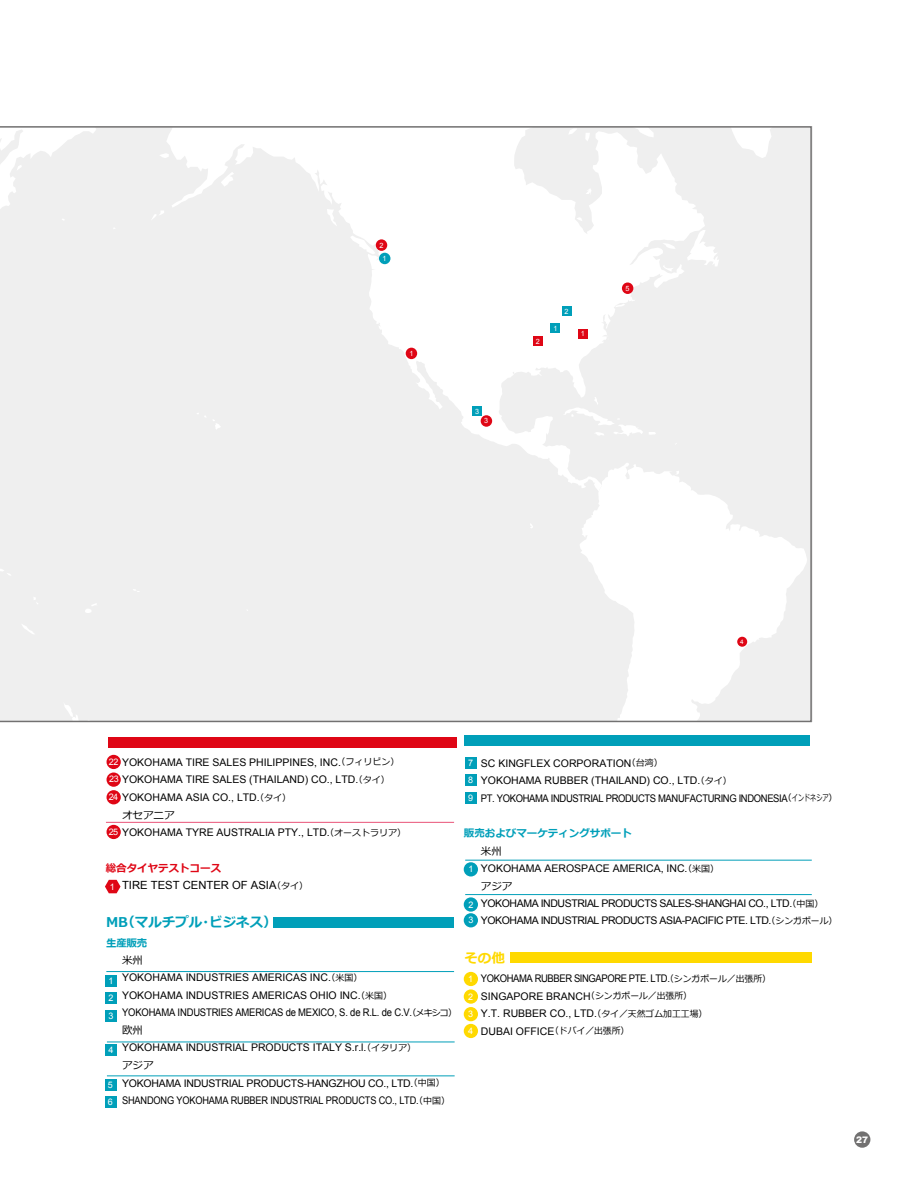
<style>
.page{position:relative;width:918px;height:1188px;background:#fff}
.page>*{position:absolute;margin:0;border:0;box-sizing:border-box;transform-origin:0 0}
.t1{font:700 13.5px "Meiryo";color:#009fb9}
.t2{font:700 13.5px "Meiryo";color:#ffd900}
.t3{font:11.25px "Arial";color:#000}
.t4{font:10.5px/17.5px "Arial";color:#000}
.t5{font:10.5px/17.5px "Arial";letter-spacing:-.04em;color:#000}
.t6{font:10.5px/17.5px "Arial";color:#000;scale:.9 1}
.t7{font:10.5px/17.5px "Arial";letter-spacing:-.02em;color:#000}
.t8{font:700 10.5px "Meiryo";color:#009fb9}
.t9{font:10.5px "Meiryo";color:#000}
.t10{font:700 10.5px "Meiryo";color:#df0615}
.t11{font:9px/17.4px "Arial";letter-spacing:-.06em;color:#fff;text-align:justify}
.t12{font:900 9px "Arial";color:#fff}
.t13{font:7.2px/13.2px "Arial";color:#fff;text-align:center}
.t14{font:6.3px "Arial";color:#fff}
.s1{font-family:"Meiryo";font-size:9px}
</style>
<div class="page">
<div style="left:854px;top:1131px;width:16px;height:17px;background:#727171;border-radius:50%"></div>
<svg style="left:0;top:126px;width:812px;height:596px"></svg>
<div style="left:406px;top:348px;width:11px;height:11px;background:#df0615;border-radius:50%"></div>
<div style="left:376px;top:239px;width:11px;height:12px;background:#df0615;border-radius:50%"></div>
<div style="left:379px;top:253px;width:11px;height:11px;background:#009fb9;border-radius:50%"></div>
<div style="left:737px;top:637px;width:10px;height:10px;background:#df0615;border-radius:50%"></div>
<div style="left:481px;top:415px;width:11px;height:12px;background:#df0615;border-radius:50%"></div>
<div style="left:622px;top:283px;width:11px;height:11px;background:#df0615;border-radius:50%"></div>
<div style="left:551px;top:323px;width:9px;height:10px;background:#009fb9"></div>
<div style="left:578px;top:329px;width:10px;height:10px;background:#df0615"></div>
<div style="left:533px;top:336px;width:10px;height:10px;background:#df0615"></div>
<div style="left:562px;top:306px;width:10px;height:10px;background:#009fb9"></div>
<div style="left:472px;top:406px;width:10px;height:10px;background:#009fb9"></div>
<div style="left:105px;top:975px;width:12px;height:12px;background:#009fb9"></div>
<div style="left:105px;top:992px;width:12px;height:12px;background:#009fb9"></div>
<div style="left:105px;top:1010px;width:12px;height:12px;background:#009fb9"></div>
<div style="left:105px;top:1044px;width:12px;height:12px;background:#009fb9"></div>
<div style="left:105px;top:1097px;width:12px;height:11px;background:#009fb9"></div>
<div style="left:105px;top:1079px;width:12px;height:11px;background:#009fb9"></div>
<div style="left:465px;top:757px;width:12px;height:11px;background:#009fb9"></div>
<div style="left:465px;top:774px;width:12px;height:12px;background:#009fb9"></div>
<div style="left:465px;top:792px;width:12px;height:11px;background:#009fb9"></div>
<hr style="left:106px;top:971px;width:348px;height:1px;background:#009fb9">
<hr style="left:107px;top:1042px;width:348px;height:1px;background:#009fb9">
<hr style="left:107px;top:1075px;width:348px;height:1px;background:#009fb9">
<div style="left:108px;top:737px;width:348px;height:10px;background:#df0615"></div>
<div style="left:464px;top:735px;width:346px;height:11px;background:#009fb9"></div>
<div style="left:107px;top:773px;width:14px;height:14px;background:#df0615;border-radius:50%"></div>
<div style="left:107px;top:755px;width:14px;height:14px;background:#df0615;border-radius:50%"></div>
<div style="left:107px;top:790px;width:14px;height:14px;background:#df0615;border-radius:50%"></div>
<div style="left:107px;top:825px;width:14px;height:14px;background:#df0615;border-radius:50%"></div>
<hr style="left:106px;top:822px;width:348px;height:1px;background:#e95377">
<div style="left:464px;top:972px;width:14px;height:14px;background:#ffd900;border-radius:50%"></div>
<div style="left:464px;top:989px;width:14px;height:15px;background:#ffd900;border-radius:50%"></div>
<div style="left:464px;top:1007px;width:14px;height:14px;background:#ffd900;border-radius:50%"></div>
<div style="left:464px;top:1024px;width:14px;height:14px;background:#ffd900;border-radius:50%"></div>
<div style="left:464px;top:862px;width:14px;height:15px;background:#009fb9;border-radius:50%"></div>
<div style="left:464px;top:897px;width:14px;height:15px;background:#009fb9;border-radius:50%"></div>
<div style="left:464px;top:913px;width:14px;height:14px;background:#009fb9;border-radius:50%"></div>
<hr style="left:465px;top:860px;width:347px;height:1px;background:#009fb9">
<hr style="left:465px;top:894px;width:347px;height:1px;background:#009fb9">
<div style="left:273px;top:917px;width:181px;height:11px;background:#009fb9"></div>
<div style="left:511px;top:952px;width:301px;height:11px;background:#ffd900"></div>
<svg style="left:105px;top:880px;width:16px;height:13px"></svg>
<p class="t13" style="left:379px;top:239px;width:9px">2<br>1</p>
<p class="t13" style="left:410px;top:347px;width:6px">1</p>
<p class="t13" style="left:475px;top:405px;width:6px">3</p>
<p class="t13" style="left:484px;top:414px;width:6px">3</p>
<p class="t13" style="left:536px;top:335px;width:6px">2</p>
<p class="t13" style="left:553px;top:322px;width:6px">1</p>
<p class="t13" style="left:565px;top:305px;width:6px">2</p>
<p class="t13" style="left:581px;top:327px;width:6px">1</p>
<p class="t13" style="left:626px;top:282px;width:6px">5</p>
<p class="t14" style="left:740px;top:637px;width:5px">4</p>
<p class="t4" style="left:122px;top:753px;width:283px">YOKOHAMA TIRE SALES PHILIPPINES, INC.<span class="s1">（フィリピン）　<br></span>YOKOHAMA TIRE SALES (THAILAND) CO., LTD.<span class="s1">（タイ）<br></span>YOKOHAMA ASIA CO., LTD.<span class="s1">（タイ）</span></p>
<p class="t9" style="left:122px;top:809px;width:54px">オセアニア</p>
<p class="t4" style="left:122px;top:824px;width:286px">YOKOHAMA TYRE AUSTRALIA PTY., LTD.<span class="s1">（オーストラリア）</span></p>
<p class="t10" style="left:106px;top:862px;width:117px">総合タイヤテストコース</p>
<p class="t3" style="left:122px;top:878px;width:187px">TIRE TEST CENTER OF ASIA<span class="s1">（タイ）</span></p>
<p class="t1" style="left:106px;top:914px;width:172px">MB（マルチプル・ビジネス）</p>
<p class="t8" style="left:106px;top:937px;width:43px">生産販売</p>
<p class="t9" style="left:122px;top:954px;width:22px">米州</p>
<p class="t4" style="left:122px;top:969px;width:336px">YOKOHAMA INDUSTRIES AMERICAS INC.<span class="s1">（米国）<br></span>YOKOHAMA INDUSTRIES AMERICAS OHIO INC.<span class="s1">（米国）<br></span>YOKOHAMA INDUSTRIES AMERICAS de MEXICO, S. de R.L. de C.V.<span class="s1">（メキシコ）</span></p>
<p class="t9" style="left:122px;top:1025px;width:22px">欧州</p>
<p class="t4" style="left:122px;top:1039px;width:295px">YOKOHAMA INDUSTRIAL PRODUCTS ITALY S.r.l.<span class="s1">（イタリア）</span></p>
<p class="t9" style="left:122px;top:1060px;width:33px">アジア</p>
<p class="t7" style="left:122px;top:1074px;width:330px">YOKOHAMA INDUSTRIAL PRODUCTS-HANGZHOU CO., LTD.<span class="s1">（中国）<br></span>SHANDONG YOKOHAMA RUBBER INDUSTRIAL PRODUCTS CO., LTD.<span class="s1">（中国）</span></p>
<p class="t11" style="left:109px;top:753px;width:11px">22</p>
<p class="t11" style="left:109px;top:789px;width:11px">24</p>
<p class="t11" style="left:109px;top:823px;width:11px">25</p>
<p class="t11" style="left:109px;top:771px;width:11px">23</p>
<p class="t11" style="left:110px;top:878px;width:7px">1</p>
<p class="t11" style="left:108px;top:972px;width:7px">1<br>2<br>3</p>
<p class="t11" style="left:108px;top:1041px;width:7px">4</p>
<p class="t11" style="left:108px;top:1076px;width:7px">5</p>
<p class="t11" style="left:108px;top:1093px;width:7px">6</p>
<p class="t5" style="left:481px;top:754px;width:358px">SC KINGFLEX CORPORATION<span class="s1">（台湾）　<br></span>YOKOHAMA RUBBER (THAILAND) CO., LTD.<span class="s1">（タイ）　<br></span>PT. YOKOHAMA INDUSTRIAL PRODUCTS MANUFACTURING INDONESIA<span class="s1">（インドネシア）</span></p>
<p class="t8" style="left:464px;top:827px;width:169px">販売およびマーケティングサポート</p>
<p class="t9" style="left:481px;top:845px;width:22px">米州</p>
<p class="t4" style="left:481px;top:859px;width:240px">YOKOHAMA AEROSPACE AMERICA, INC.<span class="s1">（米国）</span></p>
<p class="t9" style="left:481px;top:880px;width:33px">アジア</p>
<p class="t5" style="left:481px;top:895px;width:358px">YOKOHAMA INDUSTRIAL PRODUCTS SALES-SHANGHAI CO., LTD.<span class="s1">（中国）<br></span>YOKOHAMA INDUSTRIAL PRODUCTS ASIA-PACIFIC PTE. LTD.<span class="s1">（シンガポール）</span></p>
<p class="t2" style="left:464px;top:950px;width:42px">その他</p>
<p class="t6" style="left:481px;top:970px;width:324px">YOKOHAMA RUBBER SINGAPORE PTE. LTD.<span class="s1">（シンガポール／出張所）</span>SINGAPORE BRANCH<span class="s1">（シンガポール／出張所）<br></span>Y.T. RUBBER CO., LTD.<span class="s1">（タイ／天然ゴム加工工場）<br></span>DUBAI OFFICE<span class="s1">（ドバイ／出張所）</span></p>
<p class="t11" style="left:468px;top:754px;width:7px">7<br>8<br>9</p>
<p class="t11" style="left:468px;top:861px;width:7px">1</p>
<p class="t11" style="left:468px;top:897px;width:7px;line-height:15.8px">2<br>3</p>
<p class="t11" style="left:468px;top:970px;width:7px">1<br>2<br>3<br>4</p>
<p class="t12" style="left:856px;top:1133px;width:14px">27</p>
</div>
